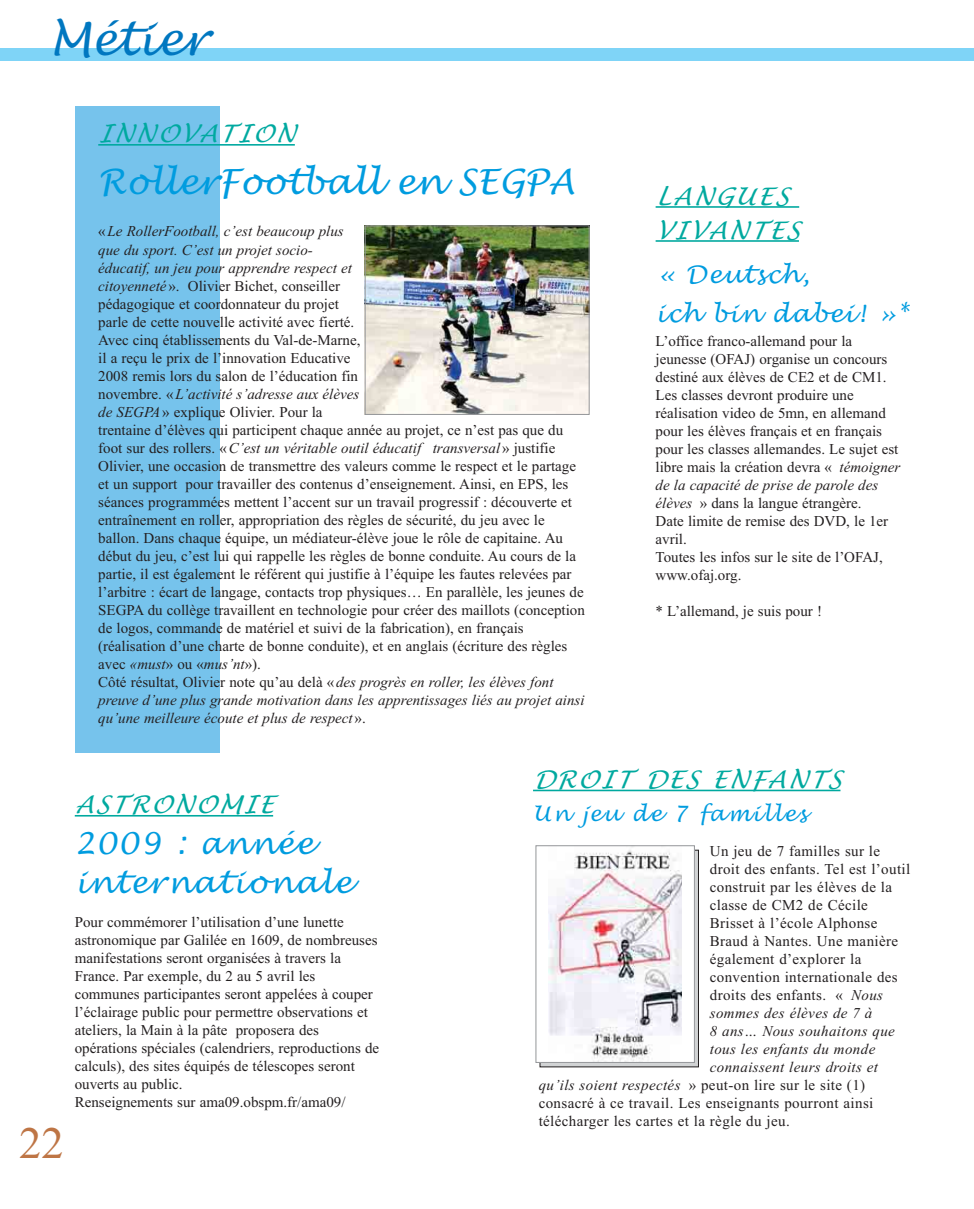
<style>
.page{position:relative;width:974px;height:1209px;background:#fff}
.page>*{position:absolute;margin:0;border:0;box-sizing:border-box;transform-origin:0 0}
.t1{font:italic 45px "Lucida Handwriting";color:#0077c0}
.t2{font:45px "Times New Roman";color:#be7545}
.t3{font:italic 34.5px "Lucida Handwriting";letter-spacing:.01em;color:#009cdf}
.t4{font:italic 30px/39px "Lucida Handwriting";letter-spacing:.05em;color:#009cdf}
.t5{font:italic 24px/34px "Lucida Handwriting";letter-spacing:.095em;color:#00a99f}
.t6{font:italic 24px/39px "Lucida Handwriting";letter-spacing:.05em;color:#009cdf}
.t7{font:italic 24px "Lucida Handwriting";letter-spacing:.09em;color:#00a9a0}
.t8{font:italic 21px "Lucida Handwriting";letter-spacing:.09em;color:#009cdf}
.t9{font:15px/18px "Times New Roman";color:#231f20}
.t10{font:15px "Times New Roman";letter-spacing:.025em;color:#231f20}
.t11{font:italic 15px "Times New Roman";letter-spacing:.025em;color:#231f20}
.s1{font-style:italic}
</style>
<div class="page">
<div style="left:75px;top:106px;width:144px;height:647px;background:#76c3ec"></div>
<svg style="left:541px;top:851px;width:156px;height:214px"></svg>
<div style="left:539px;top:849px;width:160px;height:218px;border:1px solid #231f20"></div>
<div style="left:536px;top:845px;width:158px;height:217px;background:#fff"></div>
<img style="left:549px;top:850px;width:132px;height:210px">
<div style="left:535px;top:845px;width:160px;height:217px;border:1px solid #949699"></div>
<img style="left:367px;top:227px;width:220px;height:186px">
<div style="left:365px;top:225px;width:224px;height:190px;border:1px solid #949699"></div>
<div style="left:1px;top:48px;width:973px;height:13px;background:#7fd4f7"></div>
<hr style="left:655px;top:206px;width:144px;height:2px;background:#00a99f">
<hr style="left:655px;top:240px;width:144px;height:2px;background:#00a99f">
<hr style="left:75px;top:814px;width:198px;height:2px;background:#00a99f">
<hr style="left:533px;top:789px;width:307px;height:2px;background:#00a99f">
<hr style="left:98px;top:144px;width:197px;height:2px;background:#00a9a0">
<h1 class="t1" style="left:49px;top:17px;width:160px">Métier</h1>
<h3 class="t7" style="left:98px;top:122px;width:198px">INNOVATION</h3>
<h2 class="t3" style="left:98px;top:164px;width:478px">RollerFootball en SEGPA</h2>
<p class="t9" style="left:98px;top:224px;width:488px">«<span class="s1">Le RollerFootball, c’est beaucoup plus<br>que du sport. C’est un projet socio-<br>éducatif, un jeu pour apprendre respect et<br>citoyenneté</span>». Olivier Bichet, conseiller<br>pédagogique et coordonnateur du projet<br>parle de cette nouvelle activité avec fierté.<br>Avec cinq établissements du Val-de-Marne,<br>il a reçu le prix de l’innovation Educative<br>2008 remis lors du salon de l’éducation fin<br>novembre. «<span class="s1">L’activité s’adresse aux élèves<br>de SEGPA</span>» explique Olivier. Pour la<br>trentaine d’élèves qui participent chaque année au projet, ce n’est pas que du foot sur des rollers. «<span class="s1">C’est un véritable outil éducatif transversal</span>» justifie Olivier, une occasion de transmettre des valeurs comme le respect et le partage et un support pour travailler des contenus d’enseignement. Ainsi, en EPS, les séances programmées mettent l’accent sur un travail progressif : découverte et entraînement en roller, appropriation des règles de sécurité, du jeu avec le ballon. Dans chaque équipe, un médiateur-élève joue le rôle de capitaine. Au début du jeu, c’est lui qui rappelle les règles de bonne conduite. Au cours de la partie, il est également le référent qui justifie à l’équipe les fautes relevées par l’arbitre : écart de langage, contacts trop physiques… En parallèle, les jeunes de SEGPA du collège travaillent en technologie pour créer des maillots (conception de logos, commande de matériel et suivi de la fabrication), en français (réalisation d’une charte de bonne conduite), et en anglais (écriture des règles avec <span class="s1">«must</span>» ou «<span class="s1">mus’nt</span>»).<br>Côté résultat, Olivier note qu’au delà «<span class="s1">des progrès en roller, les élèves font preuve d’une plus grande motivation dans les apprentissages liés au projet ainsi qu’une meilleure écoute et plus de respect</span>».</p>
<h3 class="t5" style="left:655px;top:181px;width:145px">LANGUES<br>VIVANTES</h3>
<h3 class="t6" style="left:655px;top:257px;width:254px">« Deutsch,<br>ich bin dabei! »*</h3>
<p class="t9" style="left:655px;top:333px;width:246px">L’office franco-allemand pour la jeunesse (OFAJ) organise un concours destiné aux élèves de CE2 et de CM1.<br>Les classes devront produire une réalisation video de 5mn, en allemand pour les élèves français et en français pour les classes allemandes. Le sujet est libre mais la création devra « <span class="s1">témoigner de la capacité de prise de parole des élèves</span> » dans la langue étrangère.<br>Date limite de remise des DVD, le 1er avril.<br>Toutes les infos sur le site de l’OFAJ, www.ofaj.org.</p>
<p class="t9" style="left:655px;top:603px;width:168px">* L’allemand, je suis pour !</p>
<h3 class="t5" style="left:533px;top:764px;width:309px">DROIT DES ENFANTS</h3>
<h1 class="t2" style="left:19px;top:1126px;width:46px">22</h1>
<h3 class="t5" style="left:75px;top:789px;width:200px">ASTRONOMIE</h3>
<h3 class="t8" style="left:533px;top:803px;width:275px">Un jeu de 7 familles</h3>
<h3 class="t4" style="left:75px;top:826px;width:278px">2009 : année internationale</h3>
<p class="t9" style="left:75px;top:914px;width:306px">Pour commémorer l’utilisation d’une lunette astronomique par Galilée en 1609, de nombreuses manifestations seront organisées à travers la France. Par exemple, du 2 au 5 avril les communes participantes seront appelées à couper l’éclairage public pour permettre observations et ateliers, la Main à la pâte proposera des opérations spéciales (calendriers, reproductions de calculs), des sites équipés de télescopes seront ouverts au public.<br>Renseignements sur ama09.obspm.fr/ama09/</p>
<p class="t10" style="left:710px;top:845px;width:172px">Un jeu de 7 familles sur le</p>
<p class="t10" style="left:710px;top:863px;width:202px">droit des enfants. Tel est l’outil</p>
<p class="t10" style="left:710px;top:881px;width:184px">construit par les élèves de la</p>
<p class="t10" style="left:710px;top:899px;width:160px">classe de CM2 de Cécile</p>
<p class="t10" style="left:710px;top:917px;width:169px">Brisset à l’école Alphonse</p>
<p class="t10" style="left:710px;top:935px;width:190px">Braud à Nantes. Une manière</p>
<p class="t10" style="left:710px;top:953px;width:153px">également d’explorer la</p>
<p class="t10" style="left:710px;top:971px;width:189px">convention internationale des</p>
<p class="t10" style="left:710px;top:989px;width:175px">droits des enfants. « <span class="s1">Nous</span></p>
<p class="t11" style="left:710px;top:1007px;width:164px">sommes des élèves de 7 à</p>
<p class="t11" style="left:710px;top:1025px;width:187px">8 ans… Nous souhaitons que</p>
<p class="t11" style="left:710px;top:1043px;width:167px">tous les enfants du monde</p>
<p class="t11" style="left:710px;top:1061px;width:170px">connaissent leurs droits et</p>
<p class="t10" style="left:539px;top:1079px;width:328px"><span class="s1">qu’ils soient respectés</span> » peut-on lire sur le site (1)</p>
<p class="t10" style="left:539px;top:1097px;width:336px">consacré à ce travail. Les enseignants pourront ainsi</p>
<p class="t10" style="left:539px;top:1115px;width:253px">télécharger les cartes et la règle du jeu.</p>
</div>
